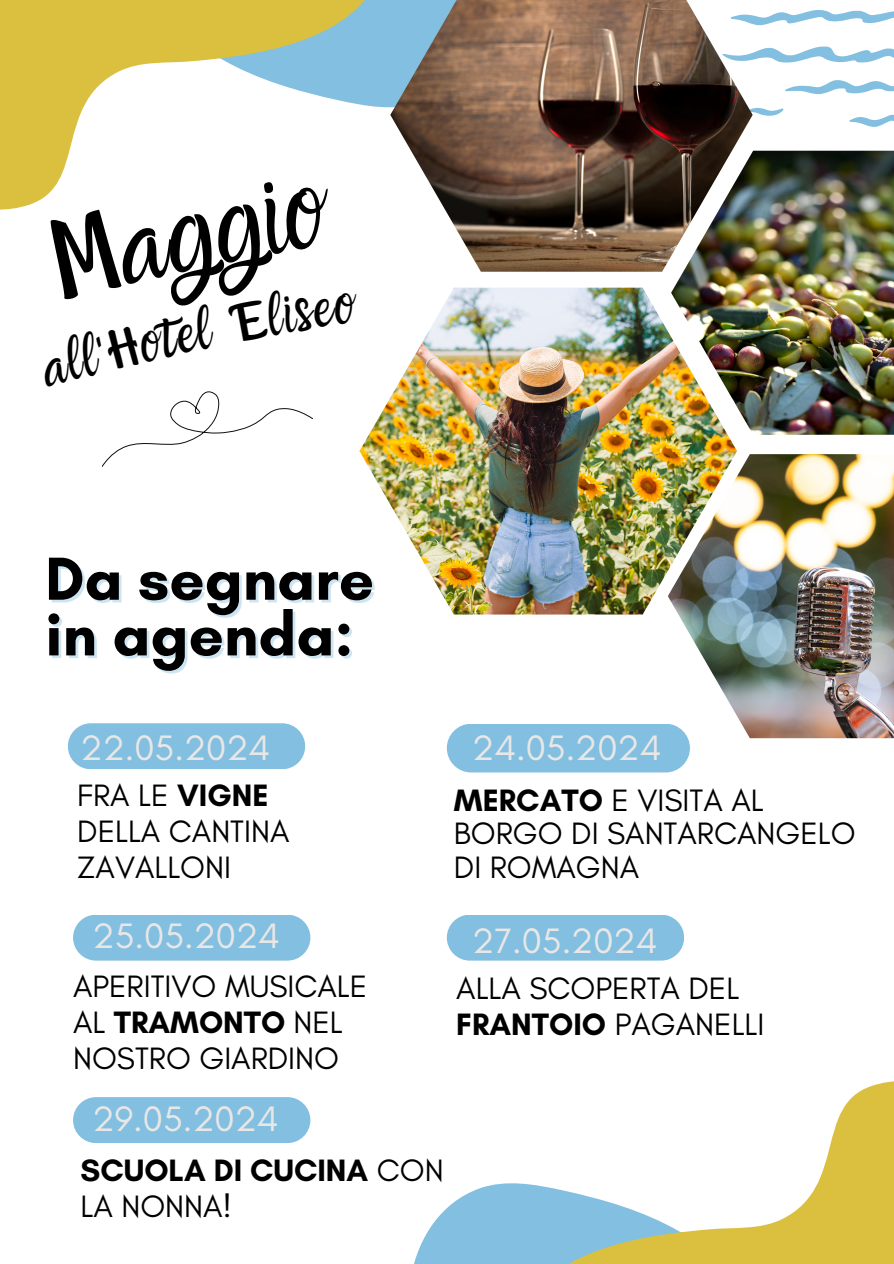
<style>
.page{position:relative;width:894px;height:1264px;background:#fff}
.page>*{position:absolute;margin:0;border:0;box-sizing:border-box;transform-origin:0 0}
.t1{font:700 61.8px "Glacial Indifference";color:#000}
.t2{font:36px "Glacial Indifference";color:#e9e7e6}
.t3{font:31.5px/36px "Glacial Indifference";color:#000}
.t4{font:700 31.5px/36px "Glacial Indifference";color:#000}
.s1{font-weight:700}
.s2{font-weight:400}
</style>
<div class="page">
<svg style="left:0;top:0;width:390px;height:210px"></svg>
<img style="left:360px;top:288px;width:376px;height:326px">
<img style="left:667px;top:454px;width:226px;height:284px">
<img style="left:671px;top:151px;width:222px;height:284px">
<div style="left:68px;top:723px;width:237px;height:46px;background:#82bfe0;border-radius:23px"></div>
<svg style="left:414px;top:1201px;width:42px;height:62px"></svg>
<svg style="left:456px;top:1081px;width:437px;height:182px"></svg>
<svg style="left:752px;top:10px;width:141px;height:16px"></svg>
<svg style="left:752px;top:46px;width:141px;height:17px"></svg>
<svg style="left:785px;top:80px;width:108px;height:14px"></svg>
<svg style="left:752px;top:108px;width:31px;height:8px"></svg>
<svg style="left:849px;top:115px;width:44px;height:12px"></svg>
<div style="left:446px;top:723px;width:243px;height:49px;background:#82bfe0;border-radius:24px"></div>
<div style="left:73px;top:914px;width:237px;height:46px;background:#82bfe0;border-radius:23px"></div>
<div style="left:446px;top:914px;width:238px;height:46px;background:#82bfe0;border-radius:23px"></div>
<div style="left:73px;top:1097px;width:237px;height:46px;background:#82bfe0;border-radius:23px"></div>
<img style="left:390px;top:0;width:362px;height:272px">
<svg style="left:40px;top:179px;width:320px;height:288px"></svg>
<p class="t1" style="left:45px;top:541px;width:330px">Da segnare</p>
<p class="t1" style="left:45px;top:596px;width:309px">in agenda:</p>
<p class="t2" style="left:80px;top:726px;width:191px">22.05.2024</p>
<p class="t3" style="left:77px;top:777px;width:214px">FRA LE <span class="s1">VIGNE<br></span>DELLA CANTINA<br>ZAVALLONI</p>
<p class="t3" style="left:454px;top:782px;width:403px;line-height:33.8px"><span class="s1">MERCATO</span> E VISITA AL<br>BORGO DI SANTARCANGELO<br>DI ROMAGNA</p>
<h1 class="t2" style="left:472px;top:726px;width:191px">24.05.2024</h1>
<p class="t2" style="left:93px;top:914px;width:189px">25.05.2024</p>
<p class="t3" style="left:73px;top:968px;width:295px">APERITIVO MUSICALE<br>AL <span class="s1">TRAMONTO</span> NEL<br>NOSTRO GIARDINO</p>
<h4 class="t3" style="left:456px;top:970px;width:309px">ALLA SCOPERTA DEL<br><span class="s1">FRANTOIO</span> PAGANELLI</h4>
<p class="t2" style="left:93px;top:1096px;width:187px">29.05.2024</p>
<p class="t4" style="left:80px;top:1151px;width:364px">SCUOLA DI CUCINA <span class="s2">CON<br>LA NONNA!</span></p>
<p class="t2" style="left:472px;top:918px;width:187px">27.05.2024</p>
</div>
